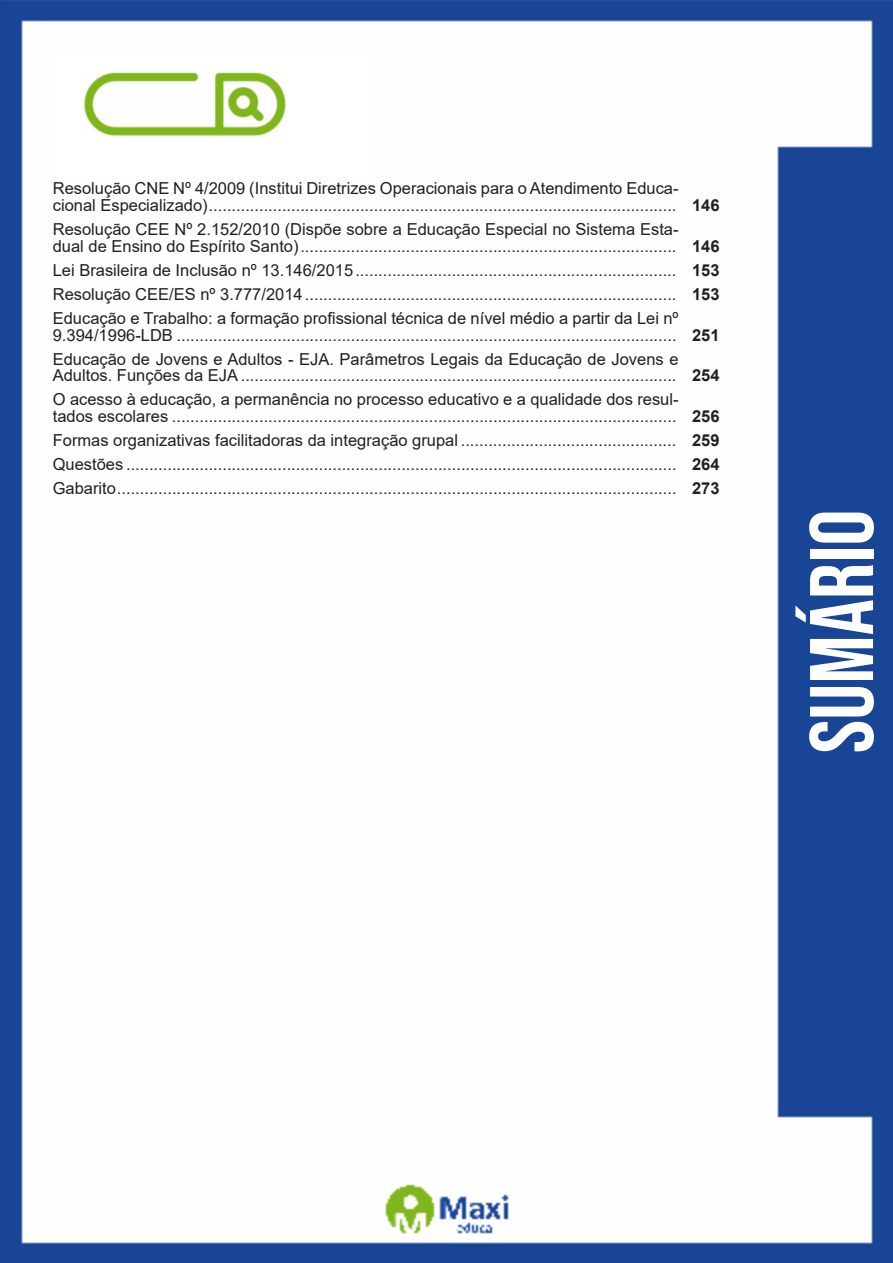
<style>
.page{position:relative;width:893px;height:1263px;background:#fff}
.page>*{position:absolute;margin:0;border:0;box-sizing:border-box;transform-origin:0 0}
.t1{font:90px "Bebas Neue";color:#fff}
.ALTERNATIVAS{font:16.5px/16.5px "Arial";color:#231f20}
.INDICE{font:700 16.5px "Arial";color:#231f20}
</style>
<div class="page">
<img style="left:0;top:0;width:893px;height:1263px">
<div style="left:55px;top:55px;width:317px;height:121px;background:#fff"></div>
<img style="left:84px;top:72px;width:201px;height:64px">
<p class="ALTERNATIVAS" style="left:53px;top:180px;width:627px">Resolução CNE Nº 4/2009 (Institui Diretrizes Operacionais para o Atendimento Educa&shy;cional Especializado)......................................................................................................</p>
<p class="ALTERNATIVAS" style="left:53px;top:221px;width:627px">Resolução CEE Nº 2.152/2010 (Dispõe sobre a Educação Especial no Sistema Esta&shy;dual de Ensino do Espírito Santo)..................................................................................</p>
<p class="INDICE" style="left:692px;top:194px;width:29px">146</p>
<p class="INDICE" style="left:692px;top:234px;width:29px">146</p>
<p class="ALTERNATIVAS" style="left:53px;top:261px;width:625px">Lei Brasileira de Inclusão nº 13.146/2015......................................................................</p>
<p class="INDICE" style="left:692px;top:258px;width:29px">153</p>
<p class="ALTERNATIVAS" style="left:53px;top:286px;width:625px">Resolução CEE/ES nº 3.777/2014.................................................................................</p>
<p class="INDICE" style="left:692px;top:283px;width:29px">153</p>
<p class="ALTERNATIVAS" style="left:53px;top:310px;width:627px">Educação e Trabalho: a formação profissional técnica de nível médio a partir da Lei nº<br>9.394/1996-LDB .............................................................................................................</p>
<p class="INDICE" style="left:692px;top:323px;width:29px">251</p>
<p class="ALTERNATIVAS" style="left:53px;top:351px;width:627px">Educação de Jovens e Adultos - EJA. Parâmetros Legais da Educação de Jovens e<br>Adultos. Funções da EJA ...............................................................................................</p>
<p class="ALTERNATIVAS" style="left:53px;top:391px;width:627px">O acesso à educação, a permanência no processo educativo e a qualidade dos resul&shy;tados escolares ..............................................................................................................</p>
<p class="INDICE" style="left:692px;top:364px;width:29px">254</p>
<p class="INDICE" style="left:692px;top:404px;width:29px">256</p>
<p class="ALTERNATIVAS" style="left:53px;top:432px;width:625px">Formas organizativas facilitadoras da integração grupal ...............................................</p>
<p class="INDICE" style="left:692px;top:428px;width:29px">259</p>
<p class="ALTERNATIVAS" style="left:53px;top:456px;width:625px">Questões ........................................................................................................................</p>
<p class="INDICE" style="left:692px;top:452px;width:29px">264</p>
<p class="ALTERNATIVAS" style="left:53px;top:480px;width:625px">Gabarito..........................................................................................................................</p>
<p class="INDICE" style="left:692px;top:476px;width:29px">273</p>
<h1 class="t1" style="left:791px;top:753px;width:245px;rotate:-90deg">sumário</h1>
</div>
